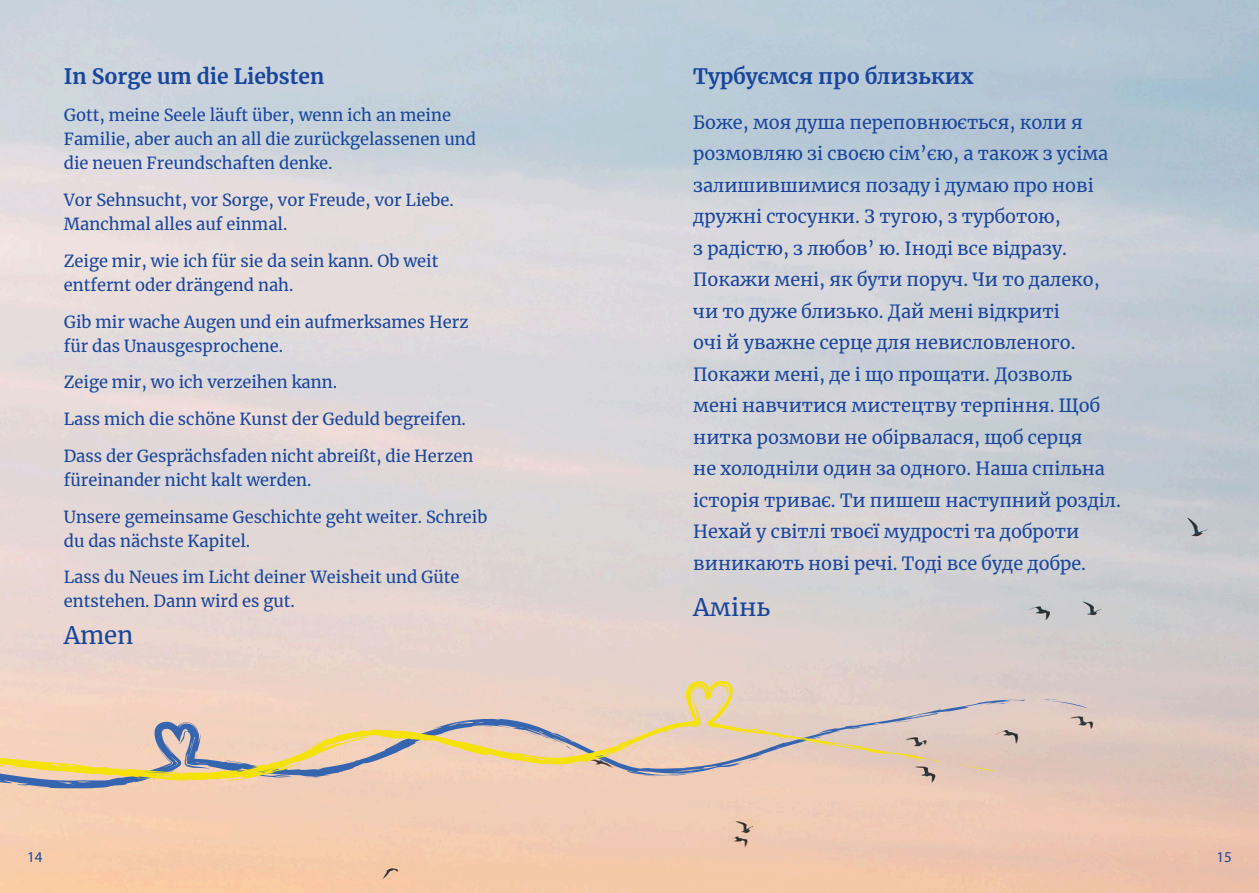
<style>
.page{position:relative;width:1259px;height:893px;background:#fff}
.page>*{position:absolute;margin:0;border:0;box-sizing:border-box;transform-origin:0 0}
.t1{font:24px "Merriweather";color:#18469d}
.t2{font:700 21px "Merriweather";color:#18469d}
.t3{font:18px/31.5px "Merriweather";color:#18469d}
.t4{font:16.5px/24px "Merriweather";color:#18469d}
.t5{font:15px "Myriad Pro";color:#18469d}
</style>
<div class="page">
<img style="left:0;top:0;width:1259px;height:893px">
<svg style="left:1042px;top:698px;width:45px;height:10px"></svg>
<svg style="left:941px;top:699px;width:85px;height:110px"></svg>
<svg style="left:974px;top:702px;width:37px;height:4px"></svg>
<svg style="left:955px;top:763px;width:43px;height:9px"></svg>
<svg style="left:0;top:681px;width:941px;height:144px;fill:#f0ceb9"></svg>
<svg style="left:892px;top:755px;width:35px;height:7px"></svg>
<svg style="left:811px;top:743px;width:23px;height:4px"></svg>
<svg style="left:774px;top:735px;width:23px;height:5px"></svg>
<svg style="left:695px;top:703px;width:5px;height:12px"></svg>
<svg style="left:665px;top:730px;width:8px;height:3px"></svg>
<svg style="left:633px;top:744px;width:7px;height:3px"></svg>
<svg style="left:593px;top:757px;width:15px;height:7px"></svg>
<svg style="left:550px;top:765px;width:13px;height:1px"></svg>
<svg style="left:136px;top:769px;width:39px;height:11px"></svg>
<p class="t2" style="left:64px;top:62px;width:262px">In Sorge um die Liebsten</p>
<p class="t4" style="left:64px;top:103px;width:414px">Gott, meine Seele läuft über, wenn ich an meine<br>Familie, aber auch an all die zurückgelassenen und die neuen Freundschaften denke.</p>
<p class="t4" style="left:64px;top:188px;width:391px">Vor Sehnsucht, vor Sorge, vor Freude, vor Liebe.<br>Manchmal alles auf einmal.</p>
<p class="t4" style="left:64px;top:248px;width:376px">Zeige mir, wie ich für sie da sein kann. Ob weit entfernt oder drängend nah.</p>
<p class="t4" style="left:64px;top:309px;width:406px">Gib mir wache Augen und ein aufmerksames Herz für das Unausgesprochene.</p>
<p class="t4" style="left:64px;top:370px;width:275px">Zeige mir, wo ich verzeihen kann.</p>
<p class="t4" style="left:64px;top:407px;width:404px">Lass mich die schöne Kunst der Geduld begreifen.</p>
<p class="t4" style="left:64px;top:443px;width:411px">Dass der Gesprächsfaden nicht abreißt, die Herzen füreinander nicht kalt werden.</p>
<p class="t4" style="left:64px;top:504px;width:425px">Unsere gemeinsame Geschichte geht weiter. Schreib du das nächste Kapitel.</p>
<p class="t4" style="left:64px;top:565px;width:397px">Lass du Neues im Licht deiner Weisheit und Güte entstehen. Dann wird es gut.</p>
<h1 class="t1" style="left:64px;top:619px;width:71px">Amen</h1>
<p class="t2" style="left:693px;top:62px;width:282px">Турбуємся про близьких</p>
<p class="t3" style="left:693px;top:106px;width:429px">Боже, моя душа переповнюється, коли я розмовляю зі своєю сім’єю, а також з усіма залишившимися позаду і думаю про нові дружні стосунки. З тугою, з турботою,<br>з радістю, з любов’ ю. Іноді все відразу.<br>Покажи мені, як бути поруч. Чи то далеко, чи то дyжe близько. Дай мені відкриті<br>очі й уважне серце для невисловленого.<br>Покажи мені, де і що прощати. Дозволь мені навчитися мистецтву терпіння. Щоб нитка розмови не обірвалася, щоб серця<br>не холодніли один за одного. Наша спільна історія триває. Ти пишеш наступний розділ.<br>Нехай у світлі твоєї мудрості та доброти виникають нові речі. Тоді все буде добре.</p>
<h1 class="t1" style="left:693px;top:590px;width:78px">Амінь</h1>
<p class="t5" style="left:27px;top:847px;width:17px">14</p>
<p class="t5" style="left:1216px;top:847px;width:17px">15</p>
</div>
